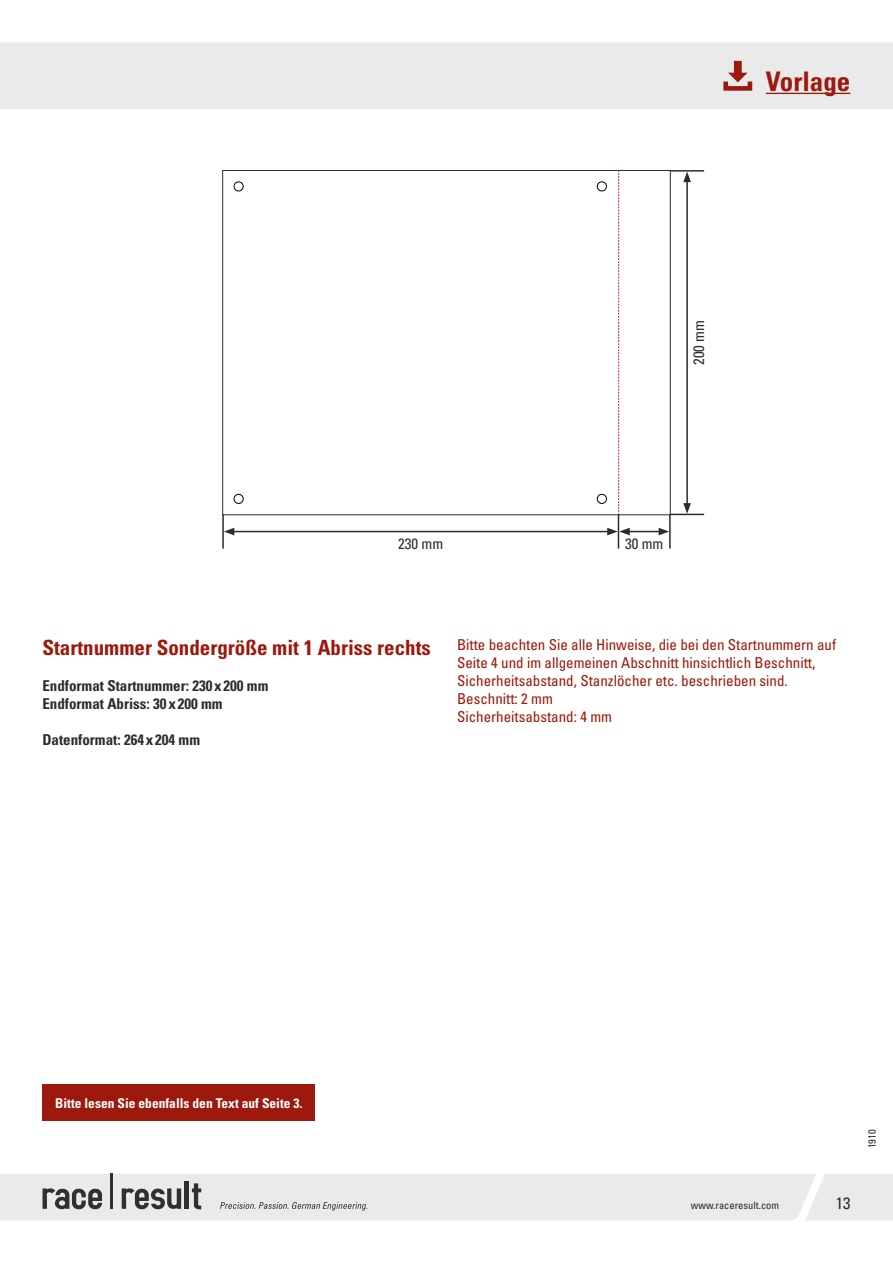
<style>
.page{position:relative;width:893px;height:1263px;background:#fff}
.page>*{position:absolute;margin:0;border:0;box-sizing:border-box;transform-origin:0 0}
.t1{font:27px "Univers LTCYR 67 Bold Cond";color:#9d190d}
.t2{font:21px "Univers LTCYR 67 Bold Cond";color:#9d190d}
.t3{font:condensed 16.5px "Univers LTCYR 57";color:#2c2c2c}
.t4{font:condensed 15px/18px "Univers LTCYR 57";color:#9d190d}
.t5{font:15px/18px "Univers LTCYR 67 Bold Cond";color:#2c2c2c}
.t6{font:condensed 15px "Univers LTCYR 57";color:#2c2c2c}
.t7{font:13.5px "Univers LTCYR 67 Bold Cond";color:#fff}
.t8{font:condensed 10.5px "Univers LTCYR 57";color:#2c2c2c}
</style>
<div class="page">
<svg style="left:0;top:1174px;width:893px;height:46px;background:#e1e1e1"></svg>
<svg style="left:618px;top:173px;width:1px;height:340px"></svg>
<div style="left:234px;top:182px;width:9px;height:9px;border:1px solid #000;border-radius:50%"></div>
<div style="left:597px;top:182px;width:10px;height:9px;border:1px solid #000;border-radius:50%"></div>
<div style="left:234px;top:494px;width:9px;height:10px;border:1px solid #000;border-radius:50%"></div>
<div style="left:597px;top:494px;width:10px;height:10px;border:1px solid #000;border-radius:50%"></div>
<div style="left:222px;top:170px;width:449px;height:345px;border:1px solid #2c2c2c"></div>
<hr style="left:670px;top:170px;width:34px;height:2px;background:#2c2c2c">
<hr style="left:670px;top:514px;width:34px;height:1px;background:#2c2c2c">
<hr style="left:686px;top:180px;width:2px;height:325px;background:#2c2c2c">
<svg style="left:683px;top:172px;width:8px;height:10px"></svg>
<svg style="left:683px;top:503px;width:8px;height:11px"></svg>
<hr style="left:618px;top:514px;width:1px;height:35px;background:#2c2c2c">
<hr style="left:669px;top:514px;width:2px;height:35px;background:#2c2c2c">
<hr style="left:222px;top:514px;width:2px;height:35px;background:#2c2c2c">
<hr style="left:232px;top:531px;width:377px;height:1px;background:#2c2c2c">
<svg style="left:224px;top:528px;width:10px;height:7px"></svg>
<hr style="left:627px;top:531px;width:34px;height:1px;background:#2c2c2c">
<svg style="left:659px;top:528px;width:10px;height:7px"></svg>
<svg style="left:607px;top:528px;width:23px;height:7px"></svg>
<div style="left:0;top:43px;width:893px;height:66px;background:#eaeaea"></div>
<hr style="left:766px;top:93px;width:84px;height:1px;background:#9d190d">
<svg style="left:723px;top:61px;width:29px;height:30px"></svg>
<div style="left:43px;top:1084px;width:272px;height:37px;background:#9d190d"></div>
<h1 class="t1" style="left:766px;top:65px;width:86px">Vorlage</h1>
<p class="t6" style="left:689px;top:365px;width:46px;rotate:-90deg">200 mm</p>
<p class="t6" style="left:398px;top:534px;width:46px">230 mm</p>
<p class="t6" style="left:625px;top:534px;width:40px">30 mm</p>
<h2 class="t2" style="left:42px;top:634px;width:390px">Startnummer Sondergröße mit 1 Abriss rechts</h2>
<p class="t5" style="left:42px;top:676px;width:228px">Endformat Startnummer: 230x200 mm<br>Endformat Abriss: 30x 200 mm</p>
<p class="t5" style="left:42px;top:730px;width:159px">Datenformat: 264 x204 mm</p>
<p class="t4" style="left:457px;top:635px;width:381px">Bitte beachten Sie alle Hinweise, die bei den Startnummern auf Seite 4 und im allgemeinen Abschnitt hinsichtlich Beschnitt, Sicherheitsabstand, Stanzlöcher etc. beschrieben sind.<br>Beschnitt: 2 mm<br>Sicherheitsabstand: 4 mm</p>
<p class="t7" style="left:55px;top:1095px;width:249px">Bitte lesen Sie ebenfalls den Text auf Seite 3.</p>
<p class="t8" style="left:865px;top:1148px;width:20px;rotate:-90deg">1910</p>
<p class="t8" style="left:691px;top:1199px;width:90px">www.raceresult.com</p>
<p class="t3" style="left:836px;top:1193px;width:16px">13</p>
</div>
